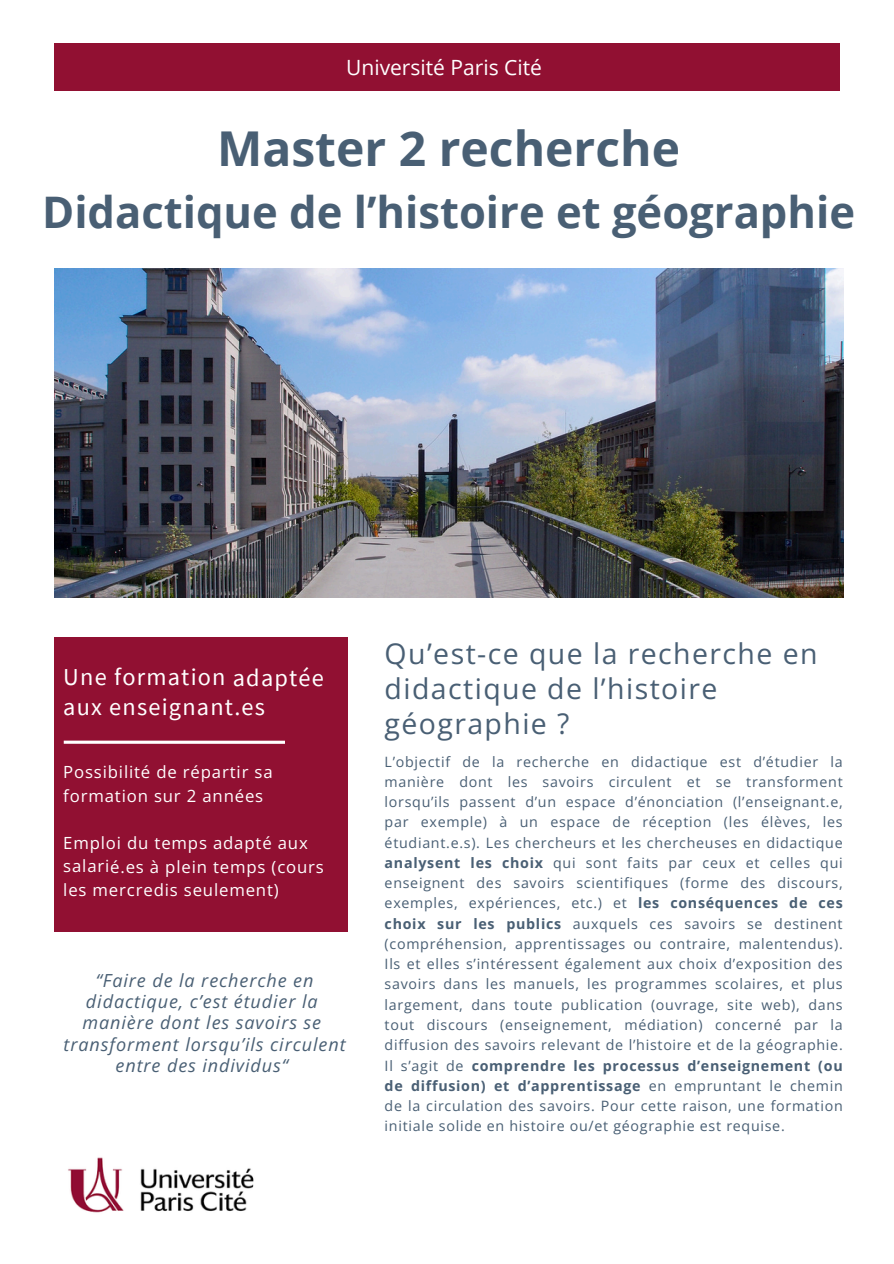
<style>
.page{position:relative;width:894px;height:1264px;background:#fff}
.page>*{position:absolute;margin:0;border:0;box-sizing:border-box;transform-origin:0 0}
.t1{font:700 48px "Open Sans";color:#495f74}
.t2{font:700 43.5px "Open Sans";color:#495f74}
.t3{font:28.5px/35px "Open Sans";letter-spacing:.05em;color:#495f74}
.t4{font:24.3px/29.2px "Source Sans Pro";letter-spacing:.05em;color:#fff}
.t5{font:21px "Open Sans";color:#fff}
.t6{font:italic 18px/21.5px "Open Sans";letter-spacing:.05em;color:#495f74;text-align:center}
.t7{font:16.8px/23.7px "Open Sans";letter-spacing:.05em;color:#fff}
.t8{font:14.25px/20.2px "Open Sans";letter-spacing:.05em;color:#495f74;text-align:justify}
.s1{font-weight:700}
</style>
<div class="page">
<div style="left:54px;top:44px;width:785px;height:46px;background:#911032"></div>
<div style="left:55px;top:637px;width:292px;height:294px;background:#911032"></div>
<hr style="left:63px;top:740px;width:222px;height:3px;background:#fff">
<img style="left:68px;top:1157px;width:186px;height:56px">
<img style="left:55px;top:269px;width:787px;height:328px">
<h3 class="t5" style="left:346px;top:52px;width:197px">Université Paris Cité</h3>
<h5 class="t1" style="left:217px;top:114px;width:464px">Master 2 recherche</h5>
<h5 class="t2" style="left:42px;top:181px;width:814px">Didactique de l’histoire et géographie</h5>
<h1 class="t4" style="left:63px;top:662px;width:262px">Une formation adaptée aux enseignant.es</h1>
<p class="t7" style="left:63px;top:759px;width:211px">Possibilité de répartir sa formation sur 2 années</p>
<p class="t7" style="left:63px;top:830px;width:262px">Emploi du temps adapté aux salarié.es à plein temps (cours les mercredis seulement)</p>
<h5 class="t6" style="left:64px;top:968px;width:283px">“Faire de la recherche en didactique, c’est étudier la manière dont les savoirs se transforment lorsqu’ils circulent entre des individus“</h5>
<p class="t3" style="left:384px;top:636px;width:434px">Qu’est-ce que la recherche en didactique de l’histoire géographie ?</p>
<h5 class="t8" style="left:384px;top:751px;width:459px">L’objectif de la recherche en didactique est d’étudier la manière dont les savoirs circulent et se transforment lorsqu’ils passent d’un espace d’énonciation (l’enseignant.e, par exemple) à un espace de réception (les élèves, les étudiant.e.s). Les chercheurs et les chercheuses en didactique <span class="s1">analysent les choix</span> qui sont faits par ceux et celles qui enseignent des savoirs scientifiques (forme des discours, exemples, expériences, etc.) et <span class="s1">les conséquences de ces choix sur les publics</span> auxquels ces savoirs se destinent (compréhension, apprentissages ou contraire, malentendus).<br>Ils et elles s’intéressent également aux choix d’exposition des savoirs dans les manuels, les programmes scolaires, et plus largement, dans toute publication (ouvrage, site web), dans tout discours (enseignement, médiation) concerné par la diffusion des savoirs relevant de l’histoire et de la géographie.<br>Il s’agit de <span class="s1">comprendre les processus d’enseignement (ou de diffusion) et d’apprentissage</span> en empruntant le chemin de la circulation des savoirs. Pour cette raison, une formation initiale solide en histoire ou/et géographie est requise.</h5>
</div>
